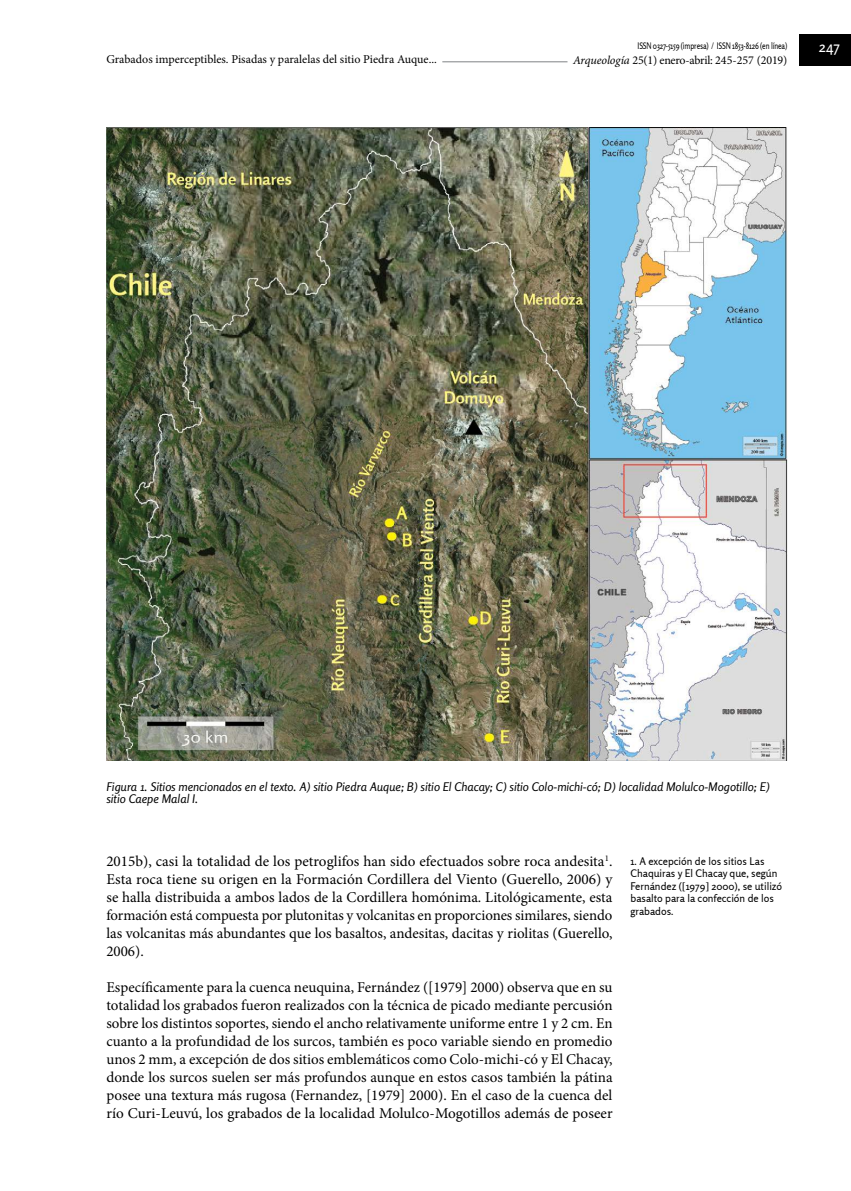
<style>
.page{position:relative;width:851px;height:1191px;background:#fff}
.page>*{position:absolute;margin:0;border:0;box-sizing:border-box;transform-origin:0 0}
.t1{font:15px/18px "Minion Pro";color:#000;text-align:justify}
.t2{font:15px "Rosario";color:#fff}
.t3{font:italic 12px/12px "Rosario";color:#000}
.t4{font:12px "Minion Pro";color:#000}
.t5{font:12px "Minion Pro";letter-spacing:-.02em;color:#000}
.t6{font:10.5px/12.6px "Rosario";color:#000}
.t7{font:9px "Rosario";letter-spacing:-.02em;color:#000;scale:.8 1}
.s1{font-style:italic}
</style>
<div class="page">
<hr style="left:112px;top:61px;width:616px;height:1px;background:#808285">
<div style="left:567px;top:53px;width:220px;height:15px;background:#fff"></div>
<div style="left:799px;top:35px;width:51px;height:31px;background:#000"></div>
<div style="left:106px;top:52px;width:336px;height:15px;background:#fff"></div>
<img style="left:106px;top:128px;width:681px;height:632px">
<p class="t4" style="left:106px;top:51px;width:332px">Grabados imperceptibles. Pisadas y paralelas del sitio Piedra Auque...</p>
<p class="t7" style="left:637px;top:41px;width:188px">ISSN 0327-5159 (impresa) / ISSN 1853-8126 (en línea)</p>
<p class="t5" style="left:573px;top:52px;width:216px"><span class="s1">Arqueología</span> 25(1) enero-abril: 245-257 (2019)</p>
<p class="t2" style="left:818px;top:38px;width:23px">247</p>
<p class="t3" style="left:106px;top:781px;width:664px">Figura 1. Sitios mencionados en el texto. A) sitio Piedra Auque; B) sitio El Chacay; C) sitio Colo-michi-có; D) localidad Molulco-Mogotillo; E) sitio Caepe Malal I.</p>
<p class="t1" style="left:106px;top:852px;width:507px">2015b), casi la totalidad de los petroglifos han sido efectuados sobre roca andesita<sup>1</sup>.<br>Esta roca tiene su origen en la Formación Cordillera del Viento (Guerello, 2006) y se halla distribuida a ambos lados de la Cordillera homónima. Litológicamente, esta formación está compuesta por plutonitas y volcanitas en proporciones similares, siendo las volcanitas más abundantes que los basaltos, andesitas, dacitas y riolitas (Guerello, 2006).</p>
<p class="t1" style="left:106px;top:978px;width:508px">Específicamente para la cuenca neuquina, Fernández ([1979] 2000) observa que en su totalidad los grabados fueron realizados con la técnica de picado mediante percusión sobre los distintos soportes, siendo el ancho relativamente uniforme entre 1 y 2 cm. En cuanto a la profundidad de los surcos, también es poco variable siendo en promedio unos 2 mm, a excepción de dos sitios emblemáticos como Colo-michi-có y El Chacay, donde los surcos suelen ser más profundos aunque en estos casos también la pátina posee una textura más rugosa (Fernandez, [1979] 2000). En el caso de la cuenca del río Curi-Leuvú, los grabados de la localidad Molulco-Mogotillos además de poseer</p>
<p class="t6" style="left:630px;top:854px;width:153px">1. A excepción de los sitios Las<br>Chaquiras y El Chacay que, según<br>Fernández ([1979] 2000), se utilizó basalto para la confección de los grabados.</p>
</div>
